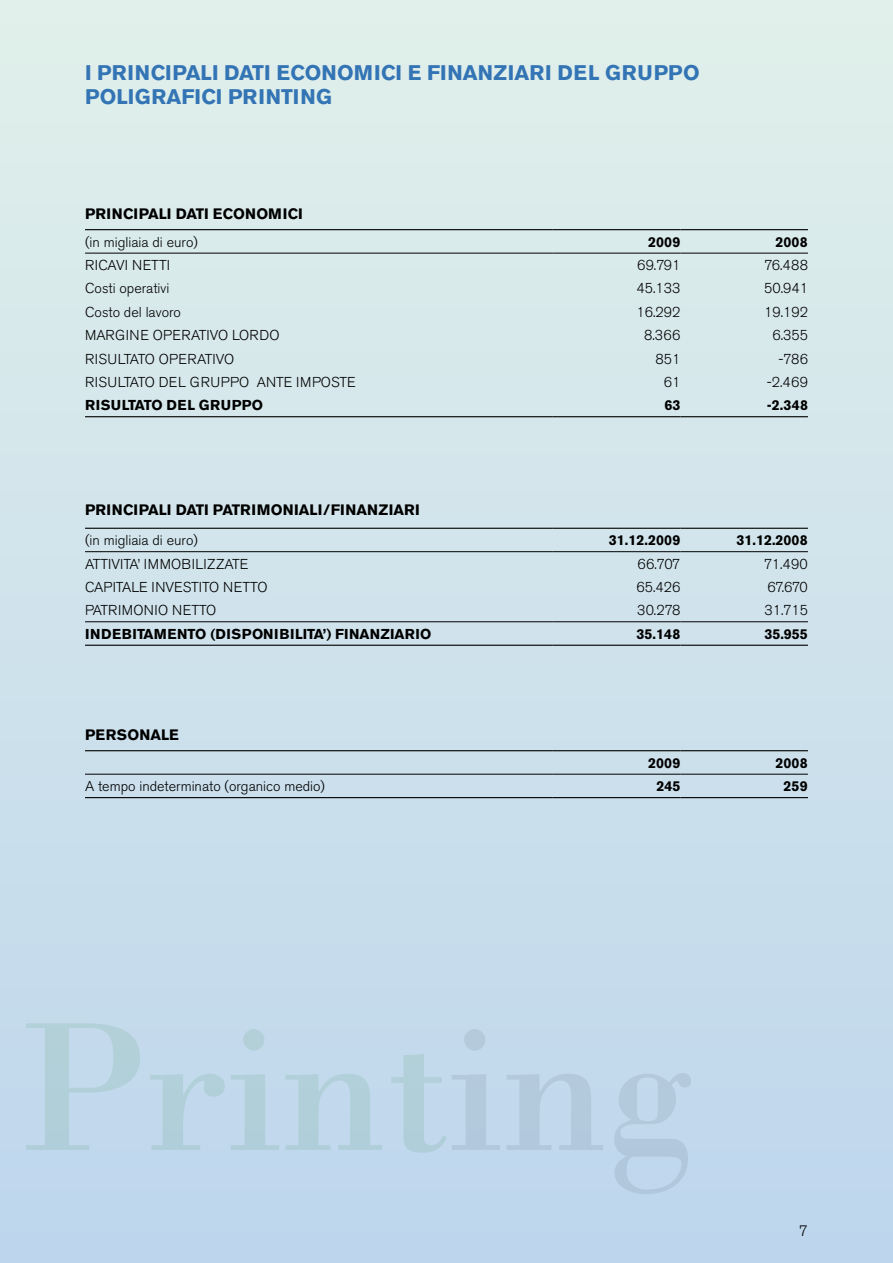
<style>
.page{position:relative;width:893px;height:1263px;background:#fff}
.page>*{position:absolute;margin:0;border:0;box-sizing:border-box;transform-origin:0 0}
.t1{font:700 21px/24px "Akzidenz Grotesk BE";letter-spacing:.02em;color:#3374b5}
.t2{font:700 15px "Akzidenz Grotesk BE";color:#000}
.t3{font:300 15px "Akzidenz Grotesk BE";color:#000}
.t4{font:300 14.25px "Akzidenz Grotesk BE";color:#000}
.t5{font:700 14.25px "Akzidenz Grotesk BE";letter-spacing:.01em;color:#000}
.t6{font:700 14.25px "Akzidenz Grotesk BE";letter-spacing:.04em;color:#000}
.t7{font:300 14.25px "Akzidenz Grotesk BE";letter-spacing:.02em;color:#000}
</style>
<div class="page">
<div style="left:0;top:0;width:893px;height:1263px;background:linear-gradient(to bottom,#e0efe9,#bdd6ed)"></div>
<hr style="left:85px;top:253px;width:468px;height:1px;background:#000">
<hr style="left:553px;top:253px;width:127px;height:1px;background:#000">
<hr style="left:680px;top:253px;width:128px;height:1px;background:#000">
<hr style="left:85px;top:229px;width:468px;height:1px;background:#000">
<hr style="left:553px;top:229px;width:127px;height:1px;background:#000">
<hr style="left:680px;top:229px;width:128px;height:1px;background:#000">
<hr style="left:85px;top:416px;width:468px;height:1px;background:#000">
<hr style="left:553px;top:416px;width:127px;height:1px;background:#000">
<hr style="left:680px;top:416px;width:128px;height:1px;background:#000">
<hr style="left:85px;top:528px;width:468px;height:1px;background:#000">
<hr style="left:553px;top:528px;width:127px;height:1px;background:#000">
<hr style="left:680px;top:528px;width:128px;height:1px;background:#000">
<hr style="left:85px;top:551px;width:468px;height:1px;background:#000">
<hr style="left:553px;top:551px;width:127px;height:1px;background:#000">
<hr style="left:680px;top:551px;width:128px;height:1px;background:#000">
<hr style="left:85px;top:645px;width:468px;height:1px;background:#000">
<hr style="left:553px;top:645px;width:127px;height:1px;background:#000">
<hr style="left:680px;top:645px;width:128px;height:1px;background:#000">
<hr style="left:85px;top:621px;width:468px;height:1px;background:#000">
<hr style="left:553px;top:621px;width:127px;height:1px;background:#000">
<hr style="left:680px;top:621px;width:128px;height:1px;background:#000">
<hr style="left:85px;top:774px;width:468px;height:1px;background:#000">
<hr style="left:553px;top:774px;width:127px;height:1px;background:#000">
<hr style="left:680px;top:774px;width:128px;height:1px;background:#000">
<hr style="left:85px;top:750px;width:468px;height:1px;background:#000">
<hr style="left:553px;top:750px;width:127px;height:1px;background:#000">
<hr style="left:680px;top:750px;width:128px;height:1px;background:#000">
<hr style="left:85px;top:797px;width:468px;height:1px;background:#000">
<hr style="left:553px;top:797px;width:127px;height:1px;background:#000">
<hr style="left:680px;top:797px;width:128px;height:1px;background:#000">
<h1 class="t1" style="left:85px;top:60px;width:614px">I PRINCIPALI DATI ECONOM ICI E FINANZIARI DEL GRUPPO<br>POLIGRAFICI PRINTING</h1>
<p class="t2" style="left:85px;top:205px;width:219px">PRINCIPALI DATI ECONOM ICI</p>
<p class="t4" style="left:85px;top:234px;width:114px">(in migliaia di euro)</p>
<p class="t5" style="left:648px;top:234px;width:34px">2009</p>
<p class="t5" style="left:776px;top:234px;width:34px">2008</p>
<p class="t4" style="left:85px;top:257px;width:86px">RICAVI NETTI</p>
<p class="t4" style="left:637px;top:257px;width:45px">69.791</p>
<p class="t4" style="left:764px;top:257px;width:45px">76.488</p>
<p class="t4" style="left:85px;top:281px;width:86px">Costi operativi</p>
<p class="t4" style="left:636px;top:281px;width:45px">45.133</p>
<p class="t4" style="left:764px;top:281px;width:45px">50.941</p>
<p class="t4" style="left:85px;top:304px;width:97px">Costo del lavoro</p>
<p class="t4" style="left:636px;top:304px;width:45px">16.292</p>
<p class="t4" style="left:764px;top:304px;width:45px">19.192</p>
<p class="t7" style="left:85px;top:327px;width:196px">MARGINE OPERATIVO LORDO</p>
<p class="t4" style="left:644px;top:327px;width:38px">8.366</p>
<p class="t4" style="left:772px;top:327px;width:37px">6.355</p>
<p class="t4" style="left:85px;top:351px;width:151px">RISULTATO OPERATIVO</p>
<p class="t4" style="left:655px;top:351px;width:26px">851</p>
<p class="t4" style="left:779px;top:351px;width:31px">-786</p>
<p class="t4" style="left:85px;top:374px;width:272px">RISULTATO DEL GRUPPO ANTE IMPOSTE</p>
<p class="t4" style="left:664px;top:374px;width:18px">61</p>
<p class="t4" style="left:767px;top:374px;width:43px">-2.469</p>
<p class="t6" style="left:85px;top:397px;width:178px">RISULTATO DEL GRUPPO</p>
<p class="t5" style="left:664px;top:397px;width:18px">63</p>
<p class="t5" style="left:767px;top:397px;width:43px">-2.348</p>
<p class="t2" style="left:85px;top:501px;width:336px">PRINCIPALI DATI PATRIMONIALI/FINANZIARI</p>
<p class="t4" style="left:85px;top:532px;width:114px">(in migliaia di euro)</p>
<p class="t5" style="left:609px;top:532px;width:73px">31.12.2009</p>
<p class="t5" style="left:736px;top:532px;width:73px">31.12.2008</p>
<p class="t4" style="left:85px;top:556px;width:165px">ATTIVITA’ IMMOBILIZZATE</p>
<p class="t4" style="left:638px;top:556px;width:44px">66.707</p>
<p class="t4" style="left:764px;top:556px;width:45px">71.490</p>
<p class="t4" style="left:85px;top:579px;width:184px">CAPITALE INVESTITO NETTO</p>
<p class="t4" style="left:636px;top:579px;width:45px">65.426</p>
<p class="t4" style="left:767px;top:579px;width:42px">67.670</p>
<p class="t7" style="left:85px;top:602px;width:133px">PATRIMONIO NETTO</p>
<p class="t4" style="left:637px;top:602px;width:45px">30.278</p>
<p class="t4" style="left:765px;top:602px;width:45px">31.715</p>
<p class="t6" style="left:85px;top:626px;width:347px">INDEBITAMENTO (DISPONIBILITA’) FINANZIARIO</p>
<p class="t5" style="left:636px;top:626px;width:45px">35.148</p>
<p class="t5" style="left:764px;top:626px;width:45px">35.955</p>
<p class="t2" style="left:85px;top:726px;width:95px">PERSONALE</p>
<p class="t5" style="left:648px;top:754px;width:34px">2009</p>
<p class="t5" style="left:776px;top:754px;width:34px">2008</p>
<p class="t4" style="left:85px;top:778px;width:241px">A tempo indeterminato (organico medio)</p>
<p class="t5" style="left:656px;top:778px;width:26px">245</p>
<p class="t5" style="left:784px;top:778px;width:26px">259</p>
<p class="t3" style="left:799px;top:1222px;width:10px">7</p>
</div>
